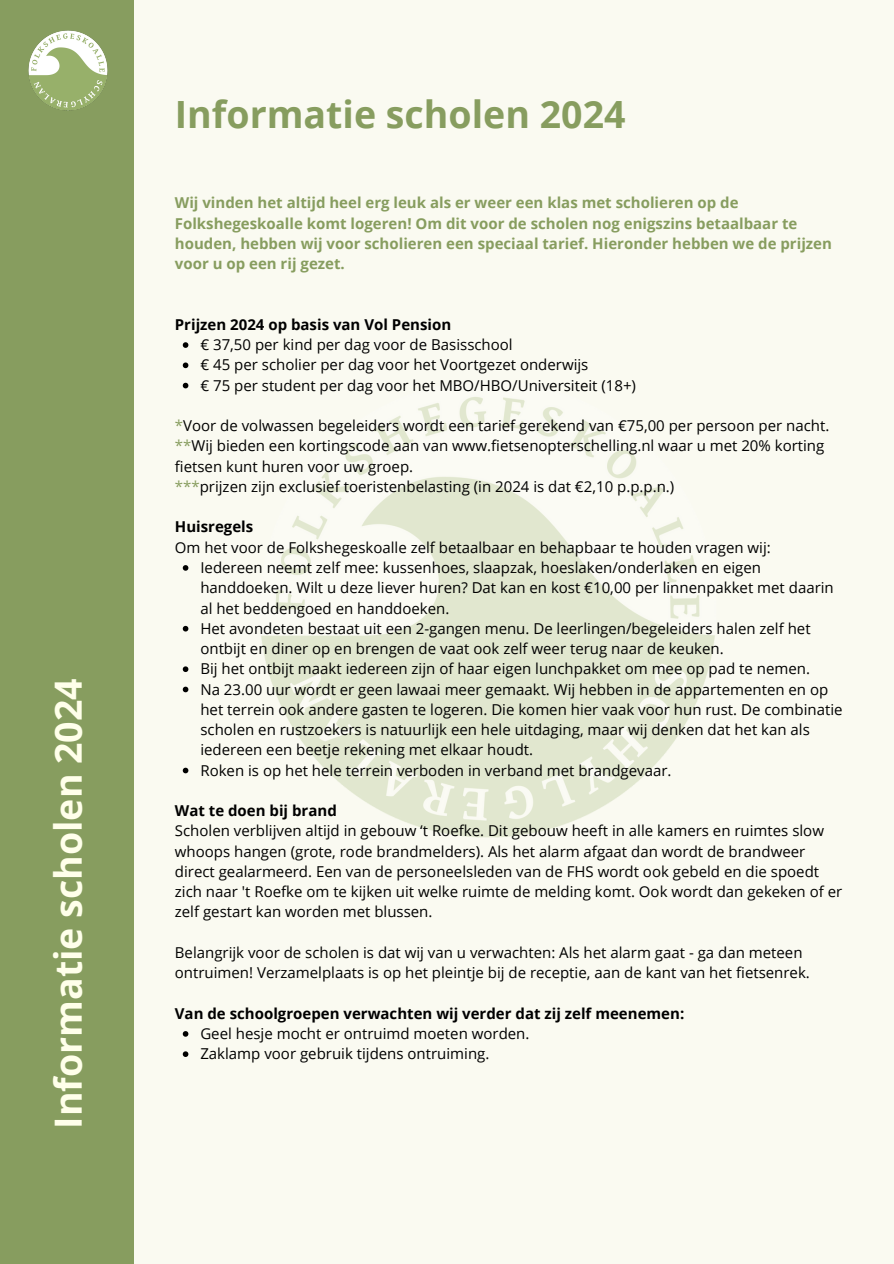
<style>
.page{position:relative;width:894px;height:1264px;background:#fff}
.page>*{position:absolute;margin:0;border:0;box-sizing:border-box;transform-origin:0 0}
.t1{font:700 37.5px "Open Sans";color:#879d5f}
.t2{font:700 37.5px "Open Sans";color:#ffffea}
.t3{font:15px/20.2px "Open Sans";color:#000}
.t4{font:700 15px/20.2px "Open Sans";color:#879d5f}
.t5{font:700 15px "Open Sans";color:#000}
.s1{color:#879d5f}
</style>
<div class="page">
<div style="left:0;top:0;width:893px;height:1263px;background:#fafaf1"></div>
<img style="left:261px;top:397px;width:454px;height:441px">
<svg style="left:183px;top:342px;width:5px;height:6px"></svg>
<svg style="left:183px;top:362px;width:5px;height:6px"></svg>
<svg style="left:183px;top:383px;width:5px;height:5px"></svg>
<svg style="left:183px;top:565px;width:5px;height:5px"></svg>
<svg style="left:183px;top:626px;width:5px;height:5px"></svg>
<svg style="left:183px;top:666px;width:5px;height:6px"></svg>
<svg style="left:183px;top:686px;width:5px;height:6px"></svg>
<svg style="left:183px;top:767px;width:5px;height:6px"></svg>
<svg style="left:183px;top:1031px;width:5px;height:5px"></svg>
<svg style="left:183px;top:1051px;width:5px;height:5px"></svg>
<div style="left:0;top:0;width:134px;height:1263px;background:#879d5f"></div>
<img style="left:28px;top:30px;width:80px;height:81px">
<p class="t2" style="left:42px;top:1128px;width:452px;rotate:-90deg">Informatie scholen 2024</p>
<p class="t1" style="left:175px;top:88px;width:452px">Informatie scholen 2024</p>
<p class="t4" style="left:175px;top:192px;width:658px">Wij vinden het altijd heel erg leuk als er weer een klas met scholieren op de Folkshegeskoalle komt logeren! Om dit voor de scholen nog enigszins betaalbaar te houden, hebben wij voor scholieren een speciaal tarief. Hieronder hebben we de prijzen voor u op een rij gezet.</p>
<p class="t5" style="left:175px;top:314px;width:278px">Prijzen 2024 op basis van Vol Pension</p>
<p class="t3" style="left:200px;top:334px;width:314px">€ 37,50 per kind per dag voor de Basisschool</p>
<p class="t3" style="left:200px;top:354px;width:389px">€ 45 per scholier per dag voor het Voortgezet onderwijs</p>
<p class="t3" style="left:200px;top:375px;width:437px">€ 75 per student per dag voor het MBO/HBO/Universiteit (18+)</p>
<p class="t3" style="left:175px;top:415px;width:655px"><span class="s1">*</span>Voor de volwassen begeleiders wordt een tarief gerekend van €75,00 per persoon per nacht.</p>
<p class="t3" style="left:175px;top:435px;width:650px"><span class="s1">**</span>Wij bieden een kortingscode aan van www.fietsenopterschelling.nl waar u met 20% korting</p>
<p class="t3" style="left:175px;top:456px;width:240px">fietsen kunt huren voor uw groep.</p>
<p class="t3" style="left:175px;top:476px;width:501px"><span class="s1">***</span>prijzen zijn exclusief toeristenbelasting (in 2024 is dat €2,10 p.p.p.n.)</p>
<p class="t5" style="left:175px;top:516px;width:80px">Huisregels</p>
<p class="t3" style="left:175px;top:537px;width:597px">Om het voor de Folkshegeskoalle zelf betaalbaar en behapbaar te houden vragen wij:</p>
<p class="t3" style="left:200px;top:557px;width:634px">Iedereen neemt zelf mee: kussenhoes, slaapzak, hoeslaken/onderlaken en eigen handdoeken. Wilt u deze liever huren? Dat kan en kost €10,00 per linnenpakket met daarin al het beddengoed en handdoeken.</p>
<p class="t3" style="left:200px;top:618px;width:611px">Het avondeten bestaat uit een 2-gangen menu. De leerlingen/begeleiders halen zelf het ontbijt en diner op en brengen de vaat ook zelf weer terug naar de keuken.</p>
<p class="t3" style="left:200px;top:658px;width:611px">Bij het ontbijt maakt iedereen zijn of haar eigen lunchpakket om mee op pad te nemen.</p>
<p class="t3" style="left:200px;top:678px;width:643px">Na 23.00 uur wordt er geen lawaai meer gemaakt. Wij hebben in de appartementen en op het terrein ook andere gasten te logeren. Die komen hier vaak voor hun rust. De combinatie scholen en rustzoekers is natuurlijk een hele uitdaging, maar wij denken dat het kan als iedereen een beetje rekening met elkaar houdt.</p>
<p class="t3" style="left:200px;top:759px;width:472px">Roken is op het hele terrein verboden in verband met brandgevaar.</p>
<p class="t5" style="left:175px;top:800px;width:163px">Wat te doen bij brand</p>
<p class="t3" style="left:175px;top:820px;width:650px">Scholen verblijven altijd in gebouw ‘t Roefke. Dit gebouw heeft in alle kamers en ruimtes slow</p>
<p class="t3" style="left:175px;top:840px;width:668px">whoops hangen (grote, rode brandmelders). Als het alarm afgaat dan wordt de brandweer direct gealarmeerd. Een van de personeelsleden van de FHS wordt ook gebeld en die spoedt zich naar 't Roefke om te kijken uit welke ruimte de melding komt. Ook wordt dan gekeken of er zelf gestart kan worden met blussen.</p>
<p class="t3" style="left:175px;top:942px;width:636px">Belangrijk voor de scholen is dat wij van u verwachten: Als het alarm gaat - ga dan meteen ontruimen! Verzamelplaats is op het pleintje bij de receptie, aan de kant van het fietsenrek.</p>
<p class="t5" style="left:175px;top:1002px;width:510px">Van de schoolgroepen verwachten wij verder dat zij zelf meenemen:</p>
<p class="t3" style="left:200px;top:1023px;width:330px">Geel hesje mocht er ontruimd moeten worden.</p>
<p class="t3" style="left:200px;top:1043px;width:290px">Zaklamp voor gebruik tijdens ontruiming.</p>
</div>
